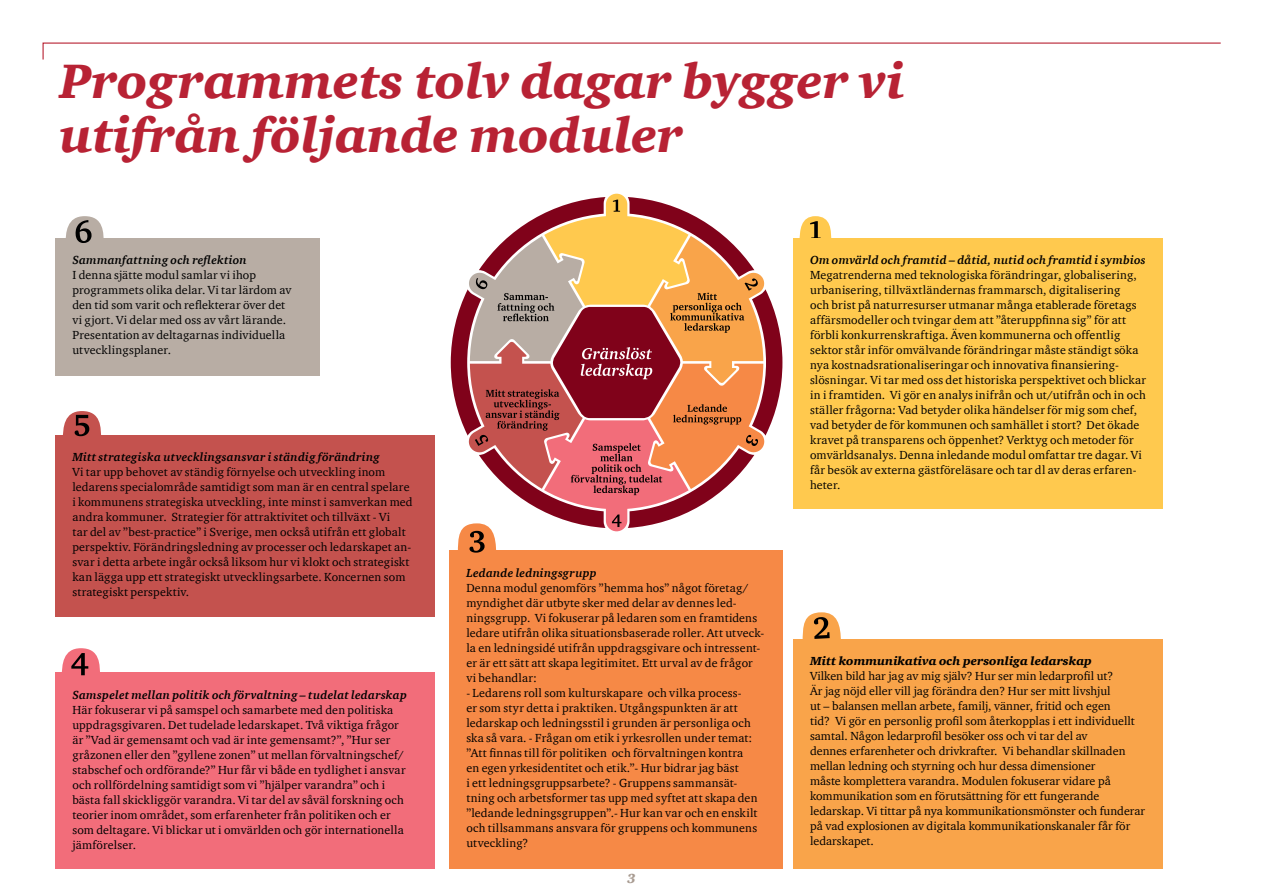
<style>
.page{position:relative;width:1263px;height:893px;background:#fff}
.page>*{position:absolute;margin:0;border:0;box-sizing:border-box;transform-origin:0 0}
.t1{font:italic 900 49.5px/54px "ITC Charter Com";color:#b82234}
.t2{font:italic 900 13.5px "ITC Charter Com";color:#a89b91}
.t3{font:12px/15px "ITC Charter Com";letter-spacing:.015em;color:#000}
.t4{font:italic 700 12px "ITC Charter Com";letter-spacing:.02em;color:#000}
.t5{font:italic 900 12px "ITC Charter Com";color:#000}
</style>
<div class="page">
<svg style="left:799px;top:216px;width:32px;height:22px"></svg>
<div style="left:793px;top:238px;width:370px;height:271px;background:#ffc94e"></div>
<div style="left:793px;top:639px;width:370px;height:230px;background:#f9a44a"></div>
<svg style="left:803px;top:612px;width:38px;height:27px"></svg>
<div style="left:449px;top:551px;width:333px;height:318px;background:#f68946"></div>
<div style="left:55px;top:673px;width:380px;height:196px;background:#f26d7a"></div>
<svg style="left:62px;top:648px;width:38px;height:28px"></svg>
<div style="left:55px;top:435px;width:380px;height:182px;background:#c4524e"></div>
<svg style="left:63px;top:411px;width:38px;height:26px"></svg>
<div style="left:55px;top:238px;width:265px;height:138px;background:#b8ada4"></div>
<svg style="left:65px;top:216px;width:39px;height:27px"></svg>
<svg style="left:42px;top:42px;width:1179px;height:18px"></svg>
<svg style="left:451px;top:290px;width:331px;height:145px;fill:#80021a"></svg>
<svg style="left:458px;top:194px;width:308px;height:359px"></svg>
<h1 class="t1" style="left:60px;top:53px;width:846px">Programmets tolv dagar bygger vi utifrån följande moduler</h1>
<p class="t4" style="left:72px;top:253px;width:176px">Sammanfattning och reflektion</p>
<p class="t3" style="left:72px;top:267px;width:221px">I denna sjätte modul samlar vi ihop programmets olika delar. Vi tar lärdom av den tid som varit och reflekterar över det vi gjort. Vi delar med oss av vårt lärande.<br>Presentation av deltagarnas individuella utvecklingsplaner.</p>
<p class="t4" style="left:72px;top:450px;width:309px">Mitt strategiska utvecklingsansvar i ständig förändring</p>
<p class="t3" style="left:72px;top:464px;width:342px">Vi tar upp behovet av ständig förnyelse och utveckling inom ledarens specialområde samtidigt som man är en central spelare i kommunens strategiska utveckling, inte minst i samverkan med andra kommuner. Strategier för attraktivitet och tillväxt - Vi<br>tar del av ”best-practice” i Sverige, men också utifrån ett globalt perspektiv. Förändringsledning av processer och ledarskapet an&shy;svar i detta arbete ingår också liksom hur vi klokt och strategiskt kan lägga upp ett strategiskt utvecklingsarbete. Koncernen som strategiskt perspektiv.</p>
<p class="t4" style="left:72px;top:687px;width:336px">Samspelet mellan politik och förvaltning – tudelat ledarskap</p>
<p class="t3" style="left:72px;top:702px;width:335px">Här fokuserar vi på samspel och samarbete med den politiska uppdragsgivaren. Det tudelade ledarskapet. Två viktiga frågor är ”Vad är gemensamt och vad är inte gemensamt?”, ”Hur ser gråzonen eller den ”gyllene zonen” ut mellan förvaltningschef/ stabschef och ordförande?” Hur får vi både en tydlighet i ansvar och rollfördelning samtidigt som vi ”hjälper varandra” och i bästa fall skickliggör varandra. Vi tar del av såväl forskning och teorier inom området, som erfarenheter från politiken och er som deltagare. Vi blickar ut i omvärlden och gör internationella jämförelser.</p>
<p class="t4" style="left:466px;top:565px;width:132px">Ledande ledningsgrupp</p>
<p class="t3" style="left:466px;top:580px;width:299px">Denna modul genomförs ”hemma hos” något företag/ myndighet där utbyte sker med delar av dennes led&shy;ningsgrupp. Vi fokuserar på ledaren som en framtidens ledare utifrån olika situationsbaserade roller. Att utveck&shy;la en ledningsidé utifrån uppdragsgivare och intressent&shy;er är ett sätt att skapa legitimitet. Ett urval av de frågor vi behandlar:</p>
<p class="t3" style="left:466px;top:685px;width:293px">- Ledarens roll som kulturskapare och vilka process-<br>er som styr detta i praktiken. Utgångspunkten är att ledarskap och ledningsstil i grunden är personliga och ska så vara. - Frågan om etik i yrkesrollen under temat: ”Att finnas till för politiken och förvaltningen kontra en egen yrkesidentitet och etik.”- Hur bidrar jag bäst<br>i ett ledningsgruppsarbete? - Gruppens sammansät&shy;tning och arbetsformer tas upp med syftet att skapa den ”ledande ledningsgruppen”.- Hur kan var och en enskilt och tillsammans ansvara för gruppens och kommunens utveckling?</p>
<p class="t2" style="left:627px;top:870px;width:10px">3</p>
<p class="t4" style="left:810px;top:253px;width:337px">Om omvärld och framtid – dåtid, nutid och framtid i symbios</p>
<p class="t3" style="left:810px;top:267px;width:337px">Megatrenderna med teknologiska förändringar, globalisering, urbanisering, tillväxtländernas frammarsch, digitalisering<br>och brist på naturresurser utmanar många etablerade företags affärsmodeller och tvingar dem att ”återuppfinna sig” för att förbli konkurrenskraftiga. Även kommunerna och offentlig sektor står inför omvälvande förändringar måste ständigt söka nya kostnadsrationaliseringar och innovativa finansiering&shy;slösningar. Vi tar med oss det historiska perspektivet och blickar in i framtiden. Vi gör en analys inifrån och ut/utifrån och in och ställer frågorna: Vad betyder olika händelser för mig som chef, vad betyder de för kommunen och samhället i stort? Det ökade kravet på transparens och öppenhet? Verktyg och metoder för omvärldsanalys. Denna inledande modul omfattar tre dagar. Vi får besök av externa gästföreläsare och tar dl av deras erfaren&shy;heter.</p>
<p class="t5" style="left:810px;top:653px;width:283px">Mitt kommunikativa och personliga ledarskap</p>
<p class="t3" style="left:810px;top:668px;width:337px">Vilken bild har jag av mig själv? Hur ser min ledarprofil ut?<br>Är jag nöjd eller vill jag förändra den? Hur ser mitt livshjul<br>ut – balansen mellan arbete, familj, vänner, fritid och egen<br>tid? Vi gör en personlig profil som återkopplas i ett individuellt samtal. Någon ledarprofil besöker oss och vi tar del av<br>dennes erfarenheter och drivkrafter. Vi behandlar skillnaden mellan ledning och styrning och hur dessa dimensioner<br>måste komplettera varandra. Modulen fokuserar vidare på kommunikation som en förutsättning för ett fungerande ledarskap. Vi tittar på nya kommunikationsmönster och funderar på vad explosionen av digitala kommunikationskanaler får för ledarskapet.</p>
</div>
